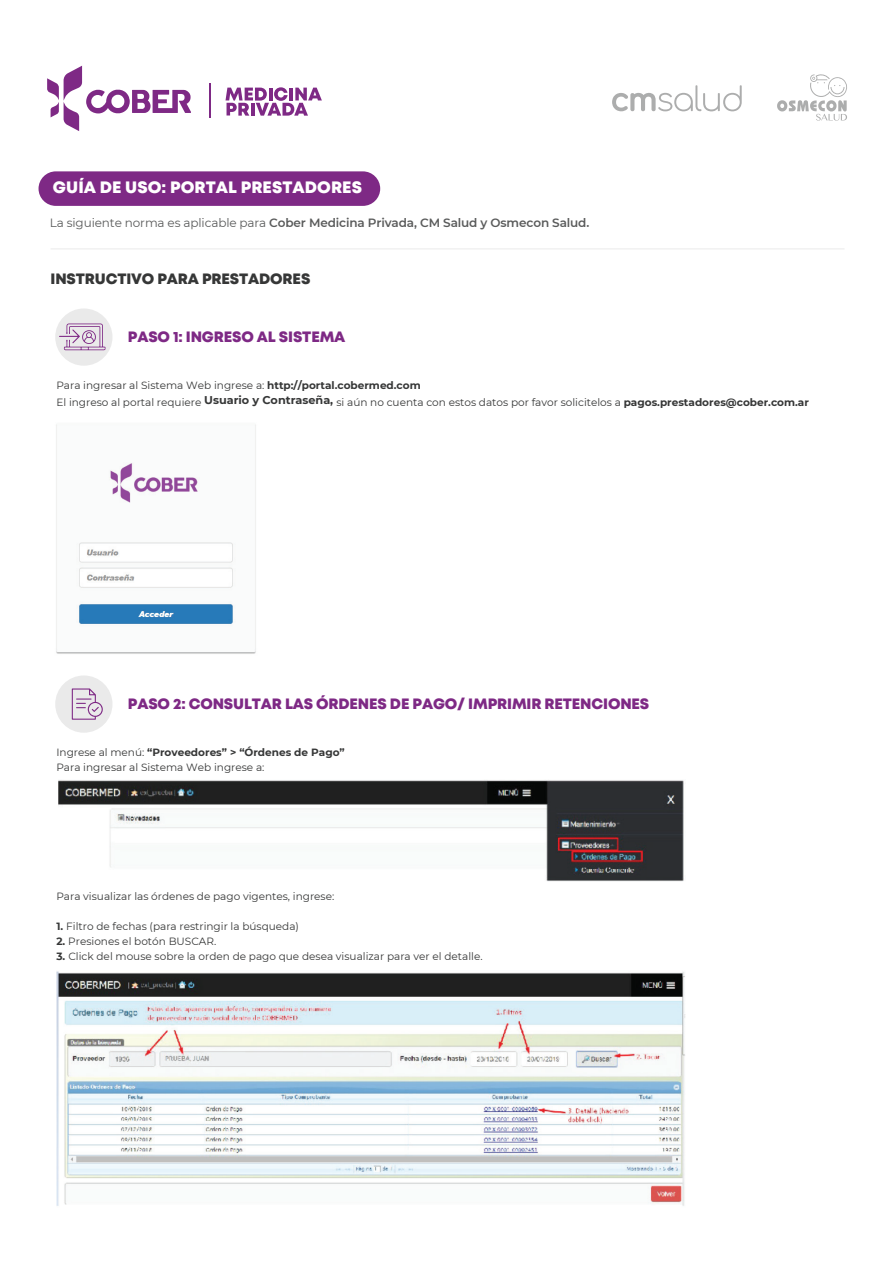
<style>
.page{position:relative;width:893px;height:1263px;background:#fff}
.page>*{position:absolute;margin:0;border:0;box-sizing:border-box;transform-origin:0 0}
.t1{font:800 16.5px "Mont";letter-spacing:.005em;color:#fff}
.t2{font:800 15px "Mont";letter-spacing:-.01em;color:#7e2985}
.t3{font:800 15px "Mont";letter-spacing:-.01em;color:#363737}
.t4{font:600 12px "Montserrat";letter-spacing:-.01em;color:#5a5b5b}
.t5{font:10.5px/16.5px "Montserrat";color:#363737}
.s1{font-weight:400}
.s2{font-weight:700}
.s3{font-weight:700;font-size:11.25px}
</style>
<div class="page">
<div style="left:39px;top:171px;width:341px;height:35px;background:#7e2985;border-radius:17px"></div>
<hr style="left:51px;top:249px;width:793px;height:1px;background:#eaeaea">
<div style="left:55px;top:308px;width:57px;height:58px;background:#eaeaea;border-radius:50%"></div>
<svg style="left:59px;top:324px;width:46px;height:26px"></svg>
<img style="left:56px;top:424px;width:200px;height:230px">
<div style="left:55px;top:675px;width:57px;height:58px;background:#eaeaea;border-radius:50%"></div>
<img style="left:59px;top:780px;width:625px;height:102px">
<img style="left:56px;top:971px;width:629px;height:235px">
<svg style="left:225px;top:87px;width:97px;height:29px"></svg>
<svg style="left:47px;top:66px;width:144px;height:65px"></svg>
<hr style="left:209px;top:84px;width:1px;height:34px;background:#7e2985">
<svg style="left:777px;top:74px;width:70px;height:47px"></svg>
<svg style="left:612px;top:85px;width:129px;height:26px"></svg>
<svg style="left:72px;top:688px;width:31px;height:32px"></svg>
<h1 class="t1" style="left:53px;top:177px;width:310px">GUÍA DE USO: PORTAL PRESTADORES</h1>
<p class="t4" style="left:50px;top:214px;width:541px"><span class="s1">La siguiente norma es aplicable para</span> Cober Medicina Privada, CM Salud y Osmecon Salud.</p>
<h2 class="t3" style="left:51px;top:268px;width:261px">INSTRUCTIVO PARA PRESTADORES</h2>
<h2 class="t2" style="left:128px;top:326px;width:219px">PASO 1: INGRESO AL SISTEMA</h2>
<p class="t5" style="left:56px;top:377px;width:754px">Para ingresar al Sistema Web ingrese a: <span class="s2">http://portal.cobermed.com<br></span>El ingreso al portal requiere <span class="s3">Usuario y Contraseña,</span> si aún no cuenta con estos datos por favor solicitelos a <span class="s2">pagos.prestadores@cober.com.ar</span></p>
<h2 class="t2" style="left:128px;top:693px;width:523px">PASO 2: CONSULTAR LAS ÓRDENES DE PAGO/ IMPRIMIR RETENCIONES</h2>
<p class="t5" style="left:56px;top:745px;width:290px;line-height:15px">Ingrese al menú: <span class="s2">“Proveedores” &gt; “Órdenes de Pago”<br></span>Para ingresar al Sistema Web ingrese a:</p>
<p class="t5" style="left:56px;top:888px;width:279px">Para visualizar las órdenes de pago vigentes, ingrese:</p>
<p class="t5" style="left:56px;top:918px;width:244px"><span class="s2">1.</span> Filtro de fechas (para restringir la búsqueda)</p>
<p class="t5" style="left:56px;top:933px;width:161px"><span class="s2">2.</span> Presiones el botón BUSCAR.</p>
<p class="t5" style="left:56px;top:948px;width:428px"><span class="s2">3.</span> Click del mouse sobre la orden de pago que desea visualizar para ver el detalle.</p>
</div>
